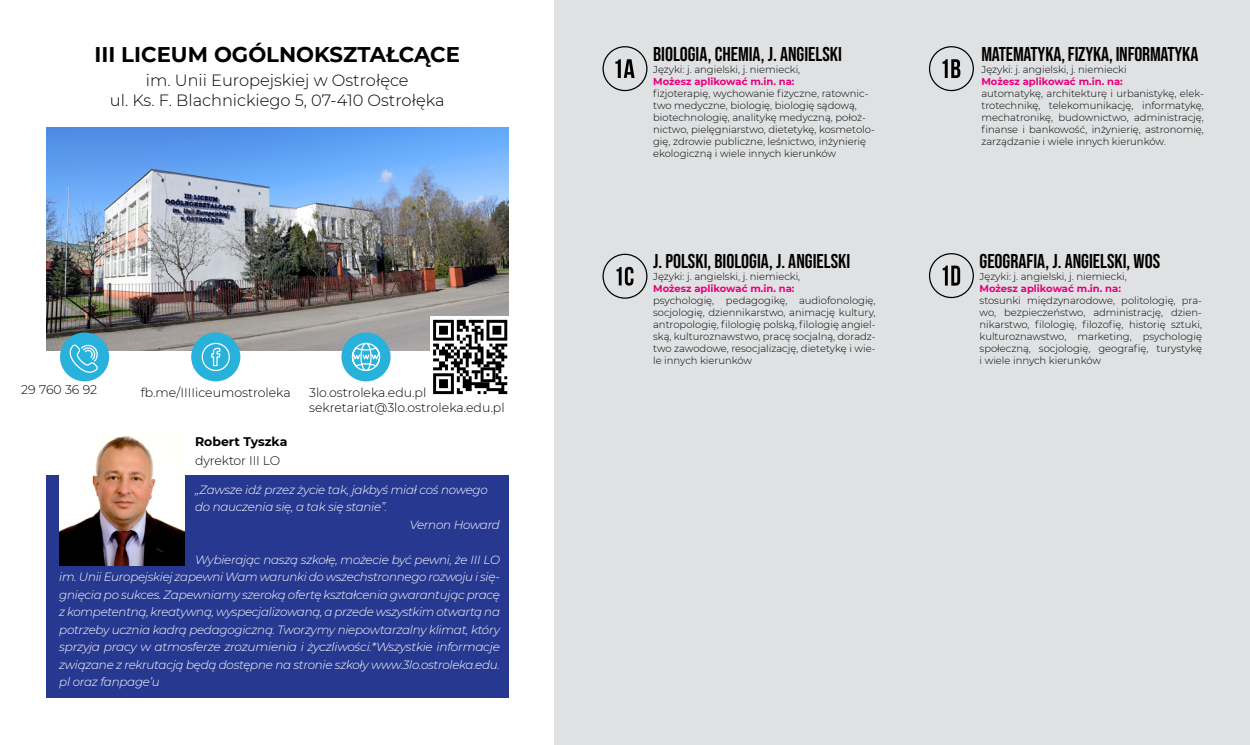
<style>
.page{position:relative;width:1250px;height:745px;background:#fff}
.page>*{position:absolute;margin:0;border:0;box-sizing:border-box;transform-origin:0 0}
.t1{font:700 21.25px "Montserrat";color:#000}
.t2{font:20px "Bebas Neue";color:#000}
.t3{font:300 16.25px/20px "Montserrat";color:#000;text-align:center}
.t4{font:300 12.5px/15px "Montserrat";color:#000}
.t5{font:700 12.5px "Montserrat";color:#000}
.t6{font:italic 300 11.88px/17.5px "Montserrat";letter-spacing:-.02em;color:#fff;text-align:justify}
.t7{font:300 10px/12px "Montserrat";color:#000;text-align:justify}
.t8{font:700 10px "Montserrat";color:#e6007d}
</style>
<div class="page">
<div style="left:555px;top:0;width:695px;height:744px;background:#e0e1e2"></div>
<div style="left:46px;top:475px;width:462px;height:222px;background:#273890"></div>
<img style="left:59px;top:434px;width:125px;height:131px">
<img style="left:46px;top:127px;width:462px;height:223px">
<div style="left:430px;top:316px;width:80px;height:81px;background:#fff"></div>
<svg style="left:433px;top:319px;width:74px;height:75px"></svg>
<div style="left:341px;top:332px;width:50px;height:49px;background:#27b1db;border-radius:50%"></div>
<svg style="left:351px;top:342px;width:30px;height:29px"></svg>
<div style="left:60px;top:332px;width:49px;height:49px;background:#27b1db;border-radius:50%"></div>
<svg style="left:66px;top:344px;width:32px;height:31px"></svg>
<div style="left:191px;top:332px;width:49px;height:49px;background:#27b1db;border-radius:50%"></div>
<svg style="left:201px;top:342px;width:29px;height:29px"></svg>
<div style="left:602px;top:46px;width:46px;height:45px;border:1px solid #000;border-radius:50%"></div>
<svg style="left:615px;top:59px;width:20px;height:19px"></svg>
<div style="left:929px;top:46px;width:45px;height:45px;border:1px solid #000;border-radius:50%"></div>
<svg style="left:942px;top:59px;width:18px;height:19px"></svg>
<div style="left:929px;top:253px;width:45px;height:45px;border:1px solid #000;border-radius:50%"></div>
<svg style="left:943px;top:265px;width:17px;height:20px"></svg>
<div style="left:602px;top:253px;width:46px;height:45px;border:1px solid #000;border-radius:50%"></div>
<svg style="left:617px;top:267px;width:16px;height:18px"></svg>
<h1 class="t1" style="left:94px;top:39px;width:367px">III LICEUM OGÓLNOKSZTAŁCĄCE</h1>
<h3 class="t3" style="left:110px;top:70px;width:336px">im. Unii Europejskiej w Ostrołęce<br>ul. Ks. F. Blachnickiego 5, 07-410 Ostrołęka</h3>
<p class="t4" style="left:21px;top:381px;width:78px">29 760 36 92</p>
<p class="t4" style="left:141px;top:384px;width:152px">fb.me/IIIIiceumostroleka</p>
<p class="t4" style="left:309px;top:384px;width:197px">3lo.ostroleka.edu.pl sekretariat@3lo.ostroleka.edu.pl</p>
<p class="t5" style="left:195px;top:432px;width:94px">Robert Tyszka</p>
<p class="t4" style="left:195px;top:452px;width:87px">dyrektor III LO</p>
<p class="t6" style="left:195px;top:480px;width:294px">,,Zawsze idź przez życie tak, jakbyś miał coś nowego</p>
<p class="t6" style="left:195px;top:497px;width:194px">do nauczenia się, a tak się stanie”.</p>
<p class="t6" style="left:410px;top:515px;width:92px">Vernon Howard</p>
<p class="t6" style="left:59px;top:550px;width:442px;text-indent:136px">Wybierając naszą szkołę, możecie być pewni, że III LO im. Unii Europejskiej zapewni Wam warunki do wszechstronnego rozwoju i się&shy;gnięcia po sukces. Zapewniamy szeroką ofertę kształcenia gwarantując pracę z kompetentną, kreatywną, wyspecjalizowaną, a przede wszystkim otwartą na potrzeby ucznia kadrą pedagogiczną. Tworzymy niepowtarzalny klimat, który sprzyja pracy w atmosferze zrozumienia i życzliwości.*Wszystkie informacje związane z rekrutacją będą dostępne na stronie szkoły www.3lo.ostroleka.edu. pl oraz fanpage’u</p>
<h2 class="t2" style="left:653px;top:43px;width:190px">BIOLOGIA, CHEMIA, J. ANGIELSKI</h2>
<p class="t7" style="left:653px;top:63px;width:149px">Języki: j. angielski, j. niemiecki,</p>
<p class="t8" style="left:653px;top:74px;width:143px">Możesz aplikować m.in. na:</p>
<p class="t7" style="left:653px;top:87px;width:223px;text-align:left">fizjoterapię, wychowanie fizyczne, ratownic&shy;two medyczne, biologię, biologię sądową, biotechnologię, analitykę medyczną, położ&shy;nictwo, pielęgniarstwo, dietetykę, kosmetolo&shy;gię, zdrowie publiczne, leśnictwo, inżynierię ekologiczną i wiele innych kierunków</p>
<h2 class="t2" style="left:653px;top:250px;width:199px">J. POLSKI, BIOLOGIA, J. ANGIELSKI</h2>
<p class="t7" style="left:653px;top:270px;width:149px">Języki: j. angielski, j. niemiecki,</p>
<p class="t8" style="left:653px;top:281px;width:143px">Możesz aplikować m.in. na:</p>
<p class="t7" style="left:653px;top:294px;width:224px">psychologię, pedagogikę, audiofonologię, socjologię, dziennikarstwo, animację kultury, antropologię, filologię polską, filologię angiel&shy;ską, kulturoznawstwo, pracę socjalną, doradz&shy;two zawodowe, resocjalizację, dietetykę i wie&shy;le innych kierunków</p>
<h2 class="t2" style="left:981px;top:43px;width:218px">MATEMATYKA, FIZYKA, INFORMATYKA</h2>
<p class="t7" style="left:981px;top:63px;width:147px">Języki: j. angielski, j. niemiecki</p>
<p class="t8" style="left:981px;top:74px;width:143px">Możesz aplikować m.in. na:</p>
<p class="t7" style="left:981px;top:87px;width:224px">automatykę, architekturę i urbanistykę, elek&shy;trotechnikę, telekomunikację, informatykę, mechatronikę, budownictwo, administrację, finanse i bankowość, inżynierię, astronomię, zarządzanie i wiele innych kierunków.</p>
<h2 class="t2" style="left:980px;top:250px;width:182px">GEOGRAFIA, J. ANGIELSKI, WOS</h2>
<p class="t7" style="left:980px;top:270px;width:149px">Języki: j. angielski, j. niemiecki,</p>
<p class="t8" style="left:980px;top:281px;width:143px">Możesz aplikować m.in. na:</p>
<p class="t7" style="left:980px;top:294px;width:224px">stosunki międzynarodowe, politologię, pra&shy;wo, bezpieczeństwo, administrację, dzien&shy;nikarstwo, filologię, filozofię, historię sztuki, kulturoznawstwo, marketing, psychologię społeczną, socjologię, geografię, turystykę i wiele innych kierunków</p>
</div>
